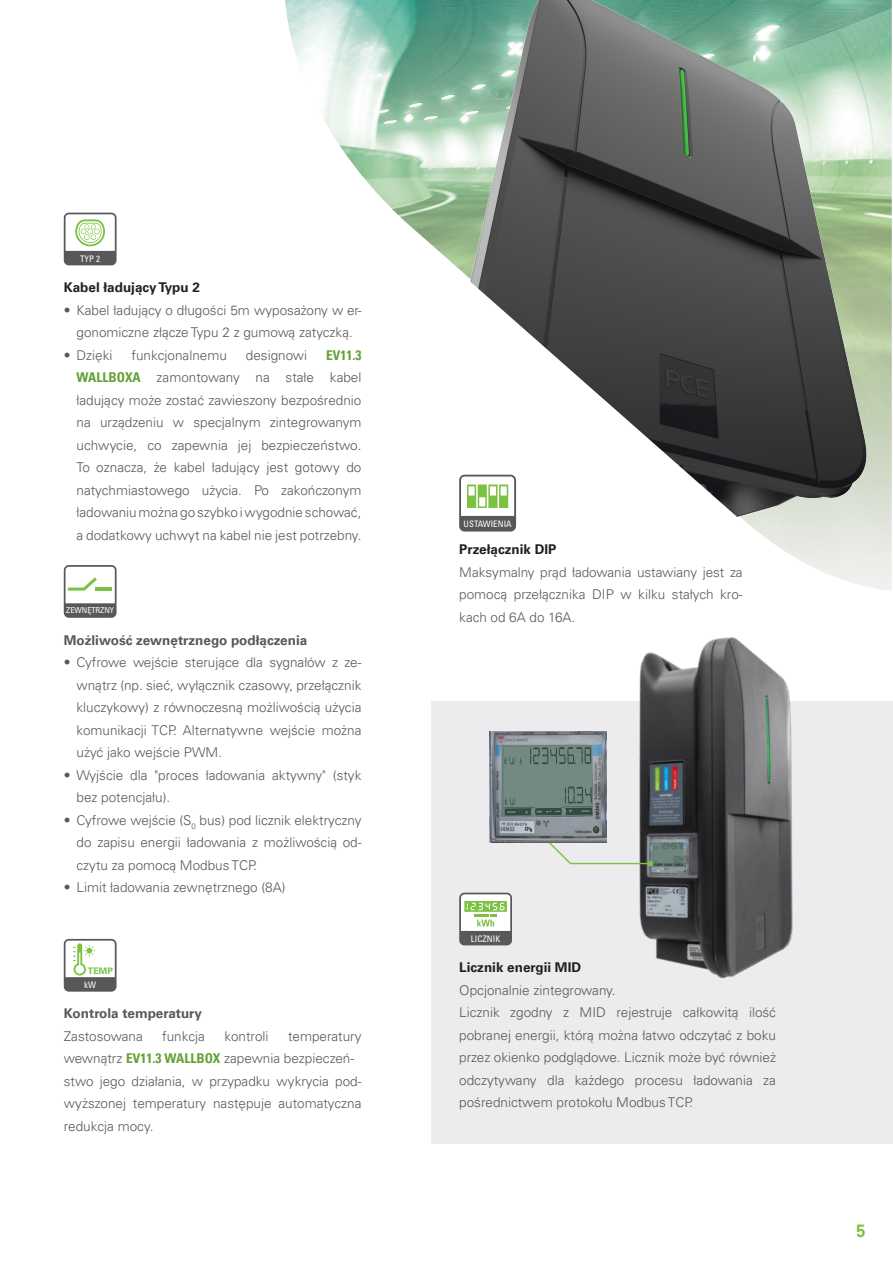
<style>
.page{position:relative;width:893px;height:1263px;background:#fff}
.page>*{position:absolute;margin:0;border:0;box-sizing:border-box;transform-origin:0 0}
.t1{font:700 18px "Univers LT Pro 65";color:#7bc142;scale:.9 1}
.t2{font:300 13.5px/22.5px "Univers LT Pro 45";color:#57585a;text-align:justify}
.t3{font:700 13.5px "Univers LT Pro 65";color:#57585a}
.t4{font:700 13.5px "Univers LT Pro 65";color:#231f20}
.t5{font:condensed 9px "Univers LT Pro";color:#fff}
.t6{font:700 9px/13.6px "Univers LT Pro 65";color:#7bc142}
.t7{font:condensed 8.85px "Univers LT Pro";color:#fff}
.t8{font:condensed 8.25px "Univers LT Pro";color:#fff}
.s1{font-family:"Univers LT Pro";font-weight:700;font-stretch:condensed;color:#65a235}
.s2{font-family:"Univers LT Pro";font-weight:400;font-stretch:condensed;color:#fff}
</style>
<div class="page">
<div style="left:432px;top:702px;width:461px;height:442px;background:#ececee"></div>
<img style="left:285px;top:0;width:607px;height:590px">
<img style="left:343px;top:0;width:547px;height:570px">
<svg style="left:64px;top:939px;width:53px;height:53px"></svg>
<svg style="left:64px;top:565px;width:53px;height:53px"></svg>
<svg style="left:459px;top:475px;width:57px;height:56px"></svg>
<img style="left:534px;top:637px;width:359px;height:342px">
<img style="left:489px;top:731px;width:118px;height:112px">
<svg style="left:548px;top:841px;width:105px;height:25px"></svg>
<svg style="left:459px;top:893px;width:53px;height:52px;background:#adbaa4"></svg>
<svg style="left:64px;top:213px;width:53px;height:52px"></svg>
<p class="t5" style="left:80px;top:253px;width:21px">TYP 2</p>
<p class="t4" style="left:64px;top:278px;width:138px">Kabel ładujący Typu 2</p>
<p class="t2" style="left:64px;top:298px;width:299px;text-align:center">• Kabel ładujący o długości 5m wyposażony w er&shy;gonomiczne złącze Typu 2 z gumową zatyczką.</p>
<p class="t2" style="left:64px;top:343px;width:50px">• Dzięki</p>
<p class="t2" style="left:132px;top:343px;width:97px">funkcjonalnemu</p>
<p class="t2" style="left:246px;top:343px;width:63px">designowi</p>
<p class="t2" style="left:77px;top:343px;width:286px;text-indent:250px"><span class="s1">EV11.3<br>WALLBOXA</span> zamontowany na stałe kabel ładujący może zostać zawieszony bezpośrednio na urządzeniu w specjalnym zintegrowanym uchwycie, co zapewnia jej bezpieczeństwo.<br>To oznacza, że kabel ładujący jest gotowy do natychmiastowego użycia. Po zakończonym ładowaniu można go szybko i wygodnie schować, a dodatkowy uchwyt na kabel nie jest potrzebny.</p>
<p class="t8" style="left:66px;top:605px;width:49px">ZEWNĘTRZNY</p>
<p class="t3" style="left:64px;top:630px;width:245px">Możliwość zewnętrznego podłączenia</p>
<p class="t2" style="left:77px;top:651px;width:286px;text-indent:-13px">• Cyfrowe wejście sterujące dla sygnałów z ze&shy;wnątrz (np. sieć, wyłącznik czasowy, przełącznik kluczykowy) z równoczesną możliwością użycia komunikacji TCP. Alternatywne wejście można użyć jako wejście PWM.</p>
<p class="t2" style="left:77px;top:763px;width:286px;text-indent:-13px">• Wyjście dla "proces ładowania aktywny" (styk bez potencjału).</p>
<p class="t2" style="left:77px;top:808px;width:286px;text-indent:-13px">• Cyfrowe wejście (S<sub>0</sub> bus) pod licznik elektryczny do zapisu energii ładowania z możliwością od&shy;czytu za pomocą Modbus TCP.</p>
<p class="t2" style="left:64px;top:876px;width:223px">• Limit ładowania zewnętrznego (8A)</p>
<p class="t6" style="left:84px;top:964px;width:30px;text-indent:4px">TEMP <span class="s2">kW</span></p>
<p class="t3" style="left:64px;top:1004px;width:140px">Kontrola temperatury</p>
<p class="t2" style="left:64px;top:1024px;width:80px">Zastosowana</p>
<p class="t2" style="left:162px;top:1024px;width:44px">funkcja</p>
<p class="t2" style="left:224px;top:1024px;width:45px">kontroli</p>
<p class="t2" style="left:64px;top:1024px;width:299px;text-indent:224px">temperatury wewnątrz <span class="s1">EV11.3 WALLBOX</span> zapewnia bezpieczeń-</p>
<p class="t2" style="left:64px;top:1069px;width:299px">stwo jego działania, w przypadku wykrycia pod&shy;wyższonej temperatury następuje automatyczna redukcja mocy.</p>
<p class="t7" style="left:464px;top:518px;width:49px">USTAWIENIA</p>
<p class="t4" style="left:459px;top:540px;width:99px">Przełącznik DIP</p>
<p class="t2" style="left:459px;top:560px;width:285px">Maksymalny prąd ładowania ustawiany jest za pomocą przełącznika DIP w kilku stałych kro&shy;kach od 6A do 16A.</p>
<p class="t5" style="left:471px;top:933px;width:31px">LICZNIK</p>
<p class="t4" style="left:459px;top:958px;width:123px">Licznik energii MID</p>
<p class="t2" style="left:459px;top:978px;width:158px">Opcjonalnie zintegrowany.</p>
<p class="t2" style="left:459px;top:1001px;width:318px">Licznik zgodny z MID rejestruje całkowitą ilość pobranej energii, którą można łatwo odczytać z boku przez okienko podglądowe. Licznik może być również odczytywany dla każdego procesu ładowania za pośrednictwem protokołu Modbus TCP.</p>
<p class="t1" style="left:857px;top:1218px;width:12px">5</p>
</div>
